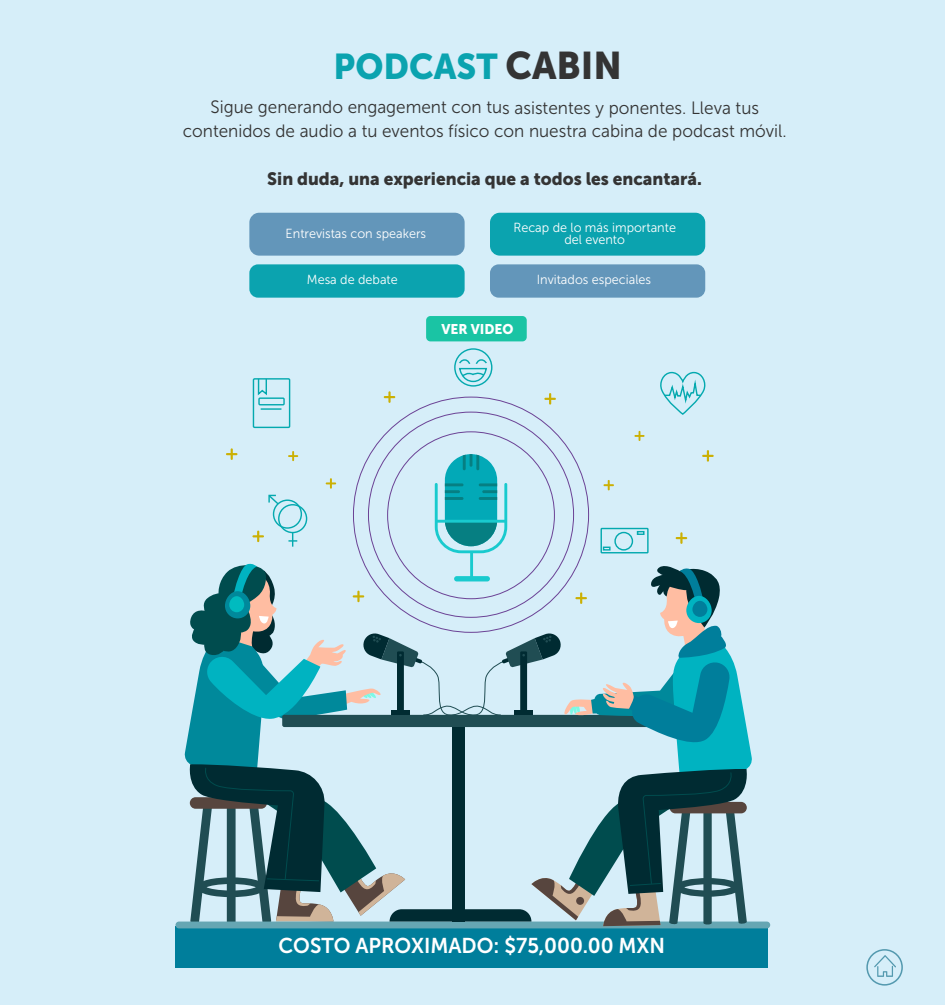
<style>
.page{position:relative;width:945px;height:1005px;background:#fff}
.page>*{position:absolute;margin:0;border:0;box-sizing:border-box;transform-origin:0 0}
.t1{font:35.61px "Museo Sans 900";color:#0ba3af;scale:.96 1}
.t2{font:21.35px "Museo Sans 700";color:#fff;scale:.96 1}
.t3{font:17.85px/23.7px "Museo Sans 300";color:#343434;text-align:center;scale:.96 1}
.t4{font:17.85px "Museo Sans 900";color:#343434;scale:.96 1}
.t5{font:14px "Museo Sans 900";color:#fff;scale:.96 1}
.t6{font:13.12px/12.2px "Museo Sans 300";color:#fff;text-align:center;scale:.96 1}
.s1{font-size:38.32px;color:#343434}
</style>
<div class="page">
<div style="left:0;top:0;width:945px;height:1004px;background:#d6eef9"></div>
<div style="left:176px;top:925px;width:592px;height:42px;background:#007e9b"></div>
<div style="left:176px;top:921px;width:594px;height:7px;background:#66a6b3;border-radius:3px"></div>
<div style="left:454px;top:348px;width:38px;height:38px;border:1px solid #04a9af;border-radius:50%"></div>
<svg style="left:458px;top:358px;width:30px;height:25px"></svg>
<svg style="left:384px;top:391px;width:11px;height:12px"></svg>
<div style="left:253px;top:378px;width:37px;height:50px;border:1px solid #04a9af"></div>
<svg style="left:257px;top:378px;width:11px;height:18px"></svg>
<div style="left:258px;top:397px;width:27px;height:8px;border:1px solid #04a9af"></div>
<hr style="left:261px;top:408px;width:20px;height:2px;background:#04a9af">
<svg style="left:634px;top:431px;width:11px;height:10px"></svg>
<svg style="left:544px;top:393px;width:12px;height:11px"></svg>
<svg style="left:660px;top:371px;width:46px;height:44px"></svg>
<svg style="left:184px;top:448px;width:569px;height:478px"></svg>
<div style="left:249px;top:264px;width:216px;height:34px;background:#0ba3af;border-radius:9px"></div>
<div style="left:249px;top:213px;width:216px;height:43px;background:#6396ba;border-radius:10px"></div>
<div style="left:490px;top:264px;width:215px;height:34px;background:#6396ba;border-radius:9px"></div>
<div style="left:490px;top:213px;width:215px;height:43px;background:#0ba3af;border-radius:10px"></div>
<svg style="left:874px;top:955px;width:22px;height:21px"></svg>
<div style="left:866px;top:949px;width:37px;height:36px;border:2px solid #5499af;border-radius:50%"></div>
<div style="left:426px;top:316px;width:101px;height:25px;background:#1ac4a4;border-radius:4px"></div>
<h1 class="t1" style="left:334px;top:47px;width:302px">PODCAST <span class="s1">CABIN</span></h1>
<p class="t3" style="left:183px;top:96px;width:631px">Sigue generando engagement con tus asistentes y ponentes. Lleva tus contenidos de audio a tu eventos físico con nuestra cabina de podcast móvil.</p>
<p class="t4" style="left:267px;top:168px;width:454px">Sin duda, una experiencia que a todos les encantará.</p>
<p class="t6" style="left:286px;top:227px;width:148px">Entrevistas con speakers</p>
<p class="t6" style="left:307px;top:273px;width:96px">Mesa de debate</p>
<p class="t6" style="left:513px;top:221px;width:171px">Recap de lo más importante del evento</p>
<p class="t5" style="left:441px;top:321px;width:77px">VER VIDEO</p>
<p class="t6" style="left:537px;top:273px;width:121px">Invitados especiales</p>
<p class="t2" style="left:279px;top:933px;width:404px">COSTO APROXIMADO: $75,000.00 MXN</p>
</div>
